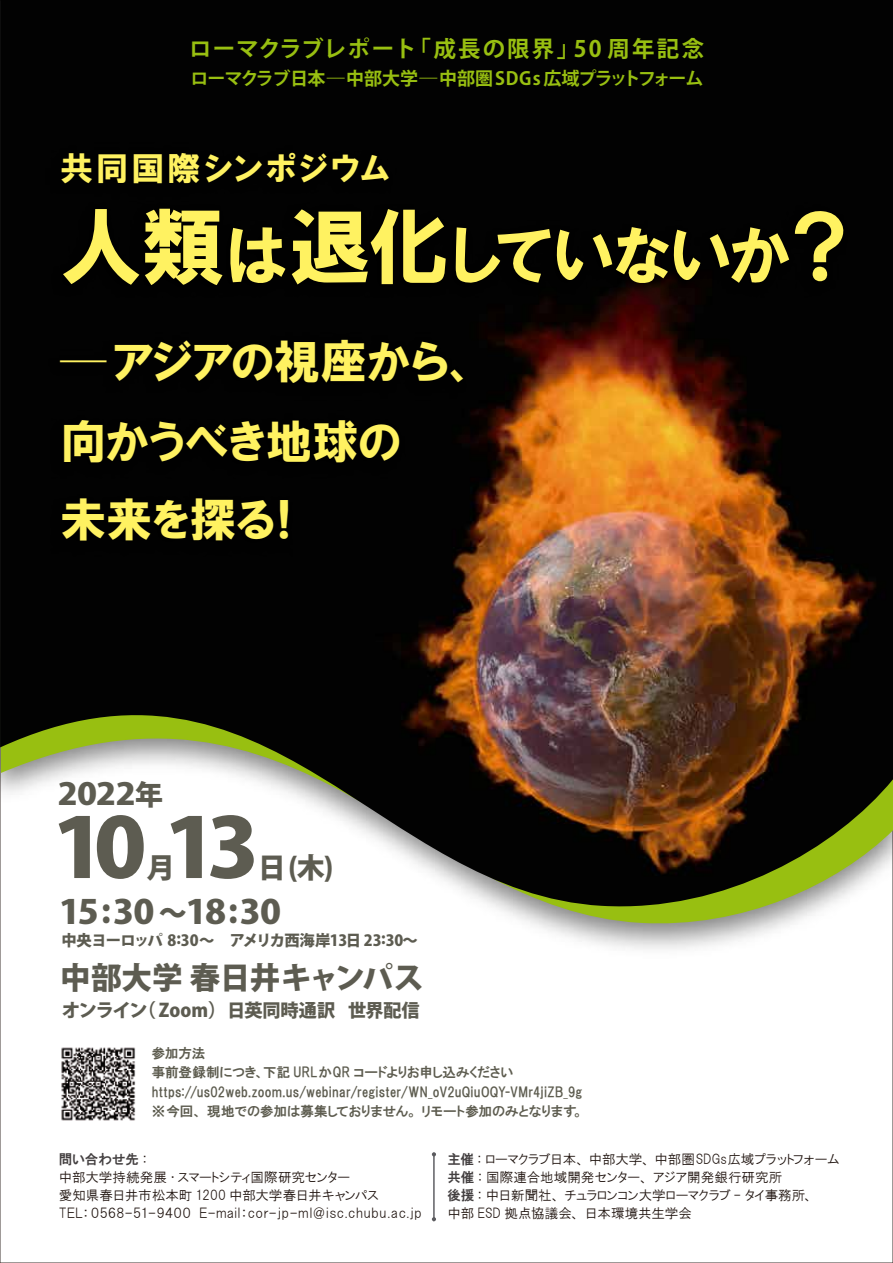
<style>
.page{position:relative;width:893px;height:1263px;background:#fff}
.page>*{position:absolute;margin:0;border:0;box-sizing:border-box;transform-origin:0 0}
.t1{font:82.5px "HGP Soei Kakugothic UB";color:#fff261}
.t2{font:800 81.75px "Koz Go Pro";color:#5d5c51;scale:1.11 1}
.t3{font:46.5px/79.1px "HGP Soei Kakugothic UB";letter-spacing:-.005em;color:#fff261}
.t4{font:800 33px "Koz Go Pro";letter-spacing:-.04em;color:#5d5c51;scale:1.1 1}
.t5{font:33px "HGP Soei Kakugothic UB";letter-spacing:.095em;color:#fff261}
.t6{font:800 30.6px "Koz Go Pro";color:#5d5c51}
.t7{font:800 30.15px "Koz Go Pro";color:#5d5c51;scale:1.15 1}
.t8{font:800 28.05px "Koz Go Pro";color:#5d5c51}
.t9{font:700 22.5px "Koz Go Pro";letter-spacing:.08em;color:#98bf11}
.t10{font:800 18.45px "Koz Go Pro";letter-spacing:-.07em;color:#5d5c51}
.t11{font:700 18px "Koz Go Pro";letter-spacing:-.04em;color:#98bf11}
.t12{font:800 15.3px "Koz Go Pro";letter-spacing:-.04em;color:#5d5c51}
.t13{font:13.5px/18px "HGP Gothic M";color:#1e120d}
.t14{font:13.5px/19.5px "HGP Gothic E";color:#5d5c4f}
.t15{font:13.5px "HGP Gothic E";letter-spacing:.005em;color:#433f40}
.s1{font-size:66px}
.s2{font-size:64.8px}
.s3{font-family:"Koz Go Pr 6 N"}
.s4{font-size:28.05px}
.s5{font-size:29.7px}
.s6{font-size:18.15px}
.s7{font-family:"HGP Gothic M";color:#1e120d}
.s8{font-family:"HGP Gothic E";color:#433f40}
</style>
<div class="page">
<svg style="left:497px;top:913px;width:396px;height:16px"></svg>
<img style="left:0;top:0;width:893px;height:913px">
<img style="left:43px;top:143px;width:827px;height:417px">
<hr style="left:433px;top:1154px;width:2px;height:65px;background:#5b5b5f">
<svg style="left:432px;top:1152px;width:4px;height:4px"></svg>
<svg style="left:432px;top:1217px;width:4px;height:4px"></svg>
<img style="left:61px;top:1047px;width:75px;height:74px">
<h3 class="t9" style="left:189px;top:35px;width:517px">ローマクラブレポート「成長の限界」50 周年記念</h3>
<h3 class="t11" style="left:190px;top:67px;width:515px">ローマクラブ日本―中部大学―中部圏SDGs 広域プラットフォーム</h3>
<h3 class="t5" style="left:60px;top:151px;width:331px">共同国際シンポジウム</h3>
<h1 class="t1" style="left:60px;top:205px;width:803px">人類<span class="s1">は</span>退化<span class="s2">して</span><span class="s1">いないか</span>？</h1>
<h3 class="t3" style="left:60px;top:322px;width:420px"><span class="s3">―</span>アジアの視座から、向かうべき地球の<br>未来を探る！</h3>
<h3 class="t7" style="left:58px;top:775px;width:93px">2022<span class="s4">年</span></h3>
<h2 class="t2" style="left:52px;top:795px;width:188px">10 13</h2>
<h3 class="t8" style="left:147px;top:849px;width:30px">月</h3>
<h3 class="t8" style="left:258px;top:849px;width:77px">日(木)</h3>
<h3 class="t4" style="left:59px;top:890px;width:203px">15:30<span class="s5">～</span>18:30</h3>
<p class="t12" style="left:62px;top:930px;width:358px">中央ヨーロッパ 8:30～　アメリカ西海岸13日 23:30～</p>
<h3 class="t6" style="left:60px;top:957px;width:365px">中部大学春日井キャンパス</h3>
<h3 class="t10" style="left:62px;top:998px;width:359px">オンライン（ Zoom）<span class="s6">日英同時通訳 世界配信</span></h3>
<p class="t14" style="left:152px;top:1043px;width:433px">参加方法　<br>事前登録制につき、下記 URLかQR コードよりお申し込みくださいhttps://us02web.zoom.us/webinar/register/WN_oV2uQiuOQY-VMr4jiZB_9g ※今回、現地での参加は募集しておりません。リモート参加のみとなります。</p>
<p class="t15" style="left:59px;top:1152px;width:91px">問い合わせ先<span class="s7">：</span></p>
<p class="t13" style="left:59px;top:1168px;width:364px">中部大学持続発展・スマートシティ国際研究センター<br>愛知県春日井市松本町 1200 中部大学春日井キャンパス　<br>TEL：0568-51-9400 E-mail：cor-jp-ml@isc.chubu.ac.jp</p>
<p class="t13" style="left:447px;top:1150px;width:394px"><span class="s8">主催</span>：ローマクラブ日本、中部大学、中部圏SDGs広域プラットフォーム<span class="s8">共催</span>：国際連合地域開発センター、アジア開発銀行研究所<br><span class="s8">後援</span>：中日新聞社、チュラロンコン大学ローマクラブ - タイ事務所、<br>中部 ESD 拠点協議会、日本環境共生学会</p>
</div>
